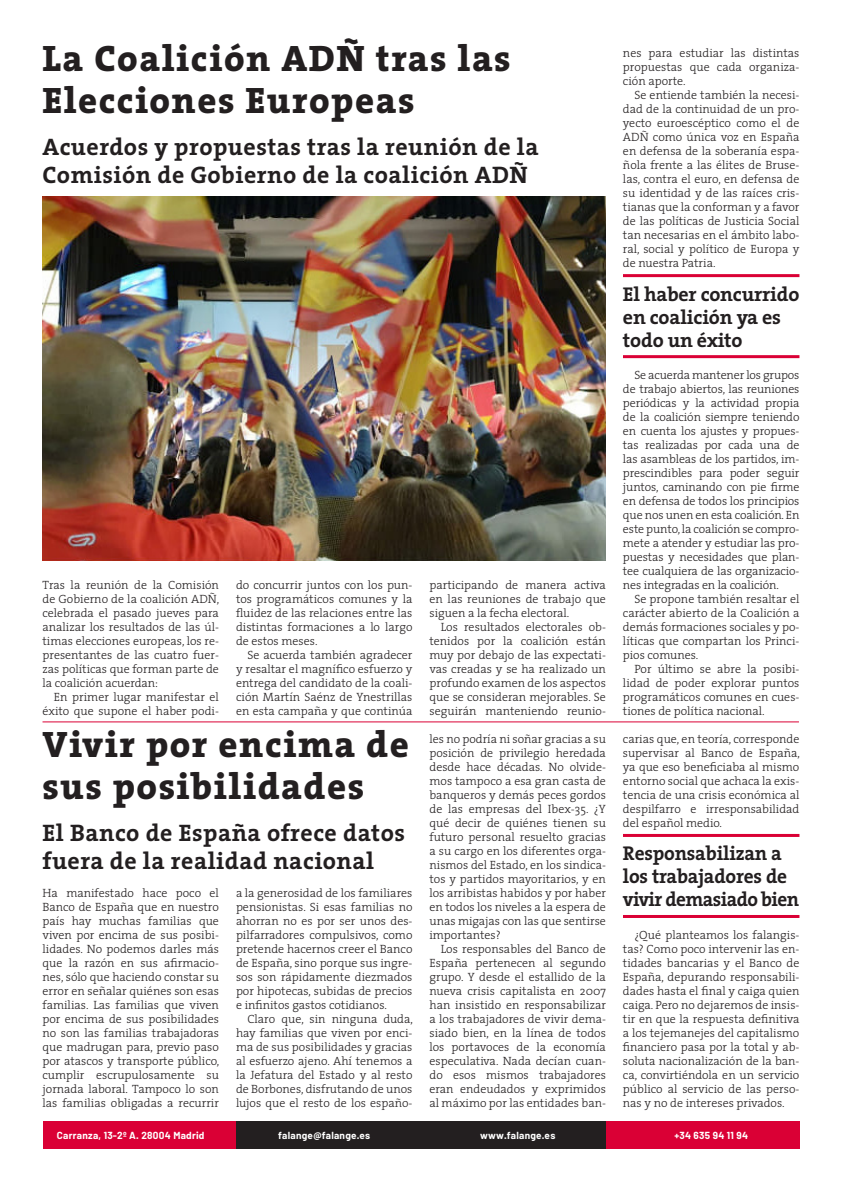
<style>
.page{position:relative;width:842px;height:1191px;background:#fff}
.page>*{position:absolute;margin:0;border:0;box-sizing:border-box;transform-origin:0 0}
.t1{font:800 37px/42px "The Serif";letter-spacing:.04em;color:#231f20}
.t2{font:700 24px/28px "The Serif";letter-spacing:.02em;color:#231f20}
.t3{font:700 20px/23px "The Serif";letter-spacing:-.01em;color:#231f20}
.t4{font:300 12px/14px "The Serif";color:#231f20;text-align:justify}
.t5{font:700 10px "Barlow";letter-spacing:.025em;color:#fff}
</style>
<div class="page">
<div style="left:43px;top:1121px;width:756px;height:27px;background:#da0035"></div>
<div style="left:236px;top:1121px;width:370px;height:27px;background:#231f20"></div>
<img style="left:43px;top:197px;width:563px;height:364px">
<hr style="left:623px;top:274px;width:176px;height:3px;background:#da0035">
<hr style="left:623px;top:355px;width:176px;height:3px;background:#da0035">
<hr style="left:43px;top:721px;width:756px;height:1px;background:#da0035">
<hr style="left:623px;top:834px;width:176px;height:3px;background:#da0035">
<hr style="left:623px;top:915px;width:176px;height:3px;background:#da0035">
<p class="t1" style="left:43px;top:36px;width:470px">La Coalición ADÑ tras las<br>Elecciones Europeas</p>
<p class="t2" style="left:43px;top:132px;width:498px">Acuerdos y propuestas tras la reunión de la<br>Comisión de Gobierno de la coalición ADÑ</p>
<p class="t4" style="left:43px;top:577px;width:178px">Tras la reunión de la Comisión de Gobierno de la coalición ADÑ, celebrada el pasado jueves para analizar los resultados de las úl&shy;timas elecciones europeas, los re&shy;presentantes de las cuatro fuer&shy;zas políticas que forman parte de la coalición acuerdan:</p>
<p class="t4" style="left:43px;top:689px;width:178px;text-align:right">En primer lugar manifestar el éxito que supone el haber podi-</p>
<p class="t4" style="left:236px;top:577px;width:178px">do concurrir juntos con los pun&shy;tos programáticos comunes y la fluidez de las relaciones entre las distintas formaciones a lo largo de estos meses.</p>
<p class="t4" style="left:236px;top:647px;width:178px;text-indent:11px">Se acuerda también agradecer y resaltar el magnífico esfuerzo y entrega del candidato de la coali&shy;ción Martín Saénz de Ynestrillas en esta campaña y que continúa</p>
<p class="t1" style="left:43px;top:722px;width:368px">Vivir por encima de sus posibilidades</p>
<p class="t2" style="left:43px;top:818px;width:364px">El Banco de España ofrece datos fuera de la realidad nacional</p>
<p class="t4" style="left:43px;top:885px;width:178px">Ha manifestado hace poco el Banco de España que en nuestro país hay muchas familias que viven por encima de sus posibi&shy;lidades. No podemos darles más que la razón en sus afirmacio&shy;nes, sólo que haciendo constar su error en señalar quiénes son esas familias. Las familias que viven por encima de sus posibilidades no son las familias trabajadoras que madrugan para, previo paso por atascos y transporte público, cumplir escrupulosamente su jornada laboral. Tampoco lo son las familias obligadas a recurrir</p>
<p class="t4" style="left:236px;top:885px;width:178px">a la generosidad de los familiares pensionistas. Si esas familias no ahorran no es por ser unos des&shy;pilfarradores compulsivos, como pretende hacernos creer el Banco de España, sino porque sus ingre&shy;sos son rápidamente diezmados por hipotecas, subidas de precios e infinitos gastos cotidianos.</p>
<p class="t4" style="left:236px;top:1011px;width:178px;text-indent:11px">Claro que, sin ninguna duda, hay familias que viven por enci&shy;ma de sus posibilidades y gracias al esfuerzo ajeno. Ahí tenemos a la Jefatura del Estado y al resto de Borbones, disfrutando de unos lujos que el resto de los españo-</p>
<p class="t4" style="left:429px;top:577px;width:178px">participando de manera activa en las reuniones de trabajo que siguen a la fecha electoral.</p>
<p class="t4" style="left:429px;top:619px;width:178px;text-indent:11px">Los resultados electorales ob&shy;tenidos por la coalición están muy por debajo de las expectati&shy;vas creadas y se ha realizado un profundo examen de los aspectos que se consideran mejorables. Se seguirán manteniendo reunio-</p>
<p class="t4" style="left:429px;top:731px;width:178px">les no podría ni soñar gracias a su posición de privilegio heredada desde hace décadas. No olvide&shy;mos tampoco a esa gran casta de banqueros y demás peces gordos de las empresas del Ibex-35. ¿Y qué decir de quiénes tienen su futuro personal resuelto gracias a su cargo en los diferentes orga&shy;nismos del Estado, en los sindica&shy;tos y partidos mayoritarios, y en los arribistas habidos y por haber en todos los niveles a la espera de unas migajas con las que sentirse importantes?</p>
<p class="t4" style="left:429px;top:941px;width:178px;text-indent:11px">Los responsables del Banco de España pertenecen al segundo grupo. Y desde el estallido de la nueva crisis capitalista en 2007 han insistido en responsabilizar a los trabajadores de vivir dema&shy;siado bien, en la línea de todos los portavoces de la economía especulativa. Nada decían cuan&shy;do esos mismos trabajadores eran endeudados y exprimidos al máximo por las entidades ban-</p>
<p class="t4" style="left:623px;top:45px;width:178px">nes para estudiar las distintas propuestas que cada organiza&shy;ción aporte.</p>
<p class="t4" style="left:623px;top:87px;width:178px;text-indent:11px">Se entiende también la necesi&shy;dad de la continuidad de un pro&shy;yecto euroescéptico como el de ADÑ como única voz en España en defensa de la soberanía espa&shy;ñola frente a las élites de Bruse&shy;las, contra el euro, en defensa de su identidad y de las raíces cris&shy;tianas que la conforman y a favor de las políticas de Justicia Social tan necesarias en el ámbito labo&shy;ral, social y político de Europa y de nuestra Patria.</p>
<p class="t3" style="left:623px;top:282px;width:178px">El haber concurrido en coalición ya es todo un éxito</p>
<p class="t4" style="left:623px;top:367px;width:178px;text-indent:11px">Se acuerda mantener los grupos de trabajo abiertos, las reuniones periódicas y la actividad propia de la coalición siempre teniendo en cuenta los ajustes y propues&shy;tas realizadas por cada una de las asambleas de los partidos, im&shy;prescindibles para poder seguir juntos, caminando con pie firme en defensa de todos los principios que nos unen en esta coalición. En este punto, la coalición se compro&shy;mete a atender y estudiar las pro&shy;puestas y necesidades que plan&shy;tee cualquiera de las organizacio&shy;nes integradas en la coalición.</p>
<p class="t4" style="left:623px;top:591px;width:178px;text-indent:11px">Se propone también resaltar el carácter abierto de la Coalición a demás formaciones sociales y po&shy;líticas que compartan los Princi&shy;pios comunes.</p>
<p class="t4" style="left:623px;top:661px;width:178px;text-indent:11px">Por último se abre la posibi&shy;lidad de poder explorar puntos programáticos comunes en cues&shy;tiones de política nacional.</p>
<p class="t4" style="left:623px;top:731px;width:178px">carias que, en teoría, corresponde supervisar al Banco de España, ya que eso beneficiaba al mismo entorno social que achaca la exis&shy;tencia de una crisis económica al despilfarro e irresponsabilidad del español medio.</p>
<p class="t3" style="left:623px;top:841px;width:178px">Responsabilizan a los trabajadores de vivir demasiado bien</p>
<p class="t4" style="left:623px;top:927px;width:178px;text-indent:11px">¿Qué planteamos los falangis&shy;tas? Como poco intervenir las en&shy;tidades bancarias y el Banco de España, depurando responsabili&shy;dades hasta el final y caiga quien caiga. Pero no dejaremos de insis&shy;tir en que la respuesta definitiva a los tejemanejes del capitalismo financiero pasa por la total y ab&shy;soluta nacionalización de la ban&shy;ca, convirtiéndola en un servicio público al servicio de las perso&shy;nas y no de intereses privados.</p>
<p class="t5" style="left:57px;top:1128px;width:149px">Carranza, 13-2º A. 28004 Madrid</p>
<p class="t5" style="left:278px;top:1128px;width:94px">falange@falange.es</p>
<p class="t5" style="left:480px;top:1128px;width:77px">www.falange.es</p>
<p class="t5" style="left:674px;top:1128px;width:75px">+34 635 94 11 94</p>
</div>
